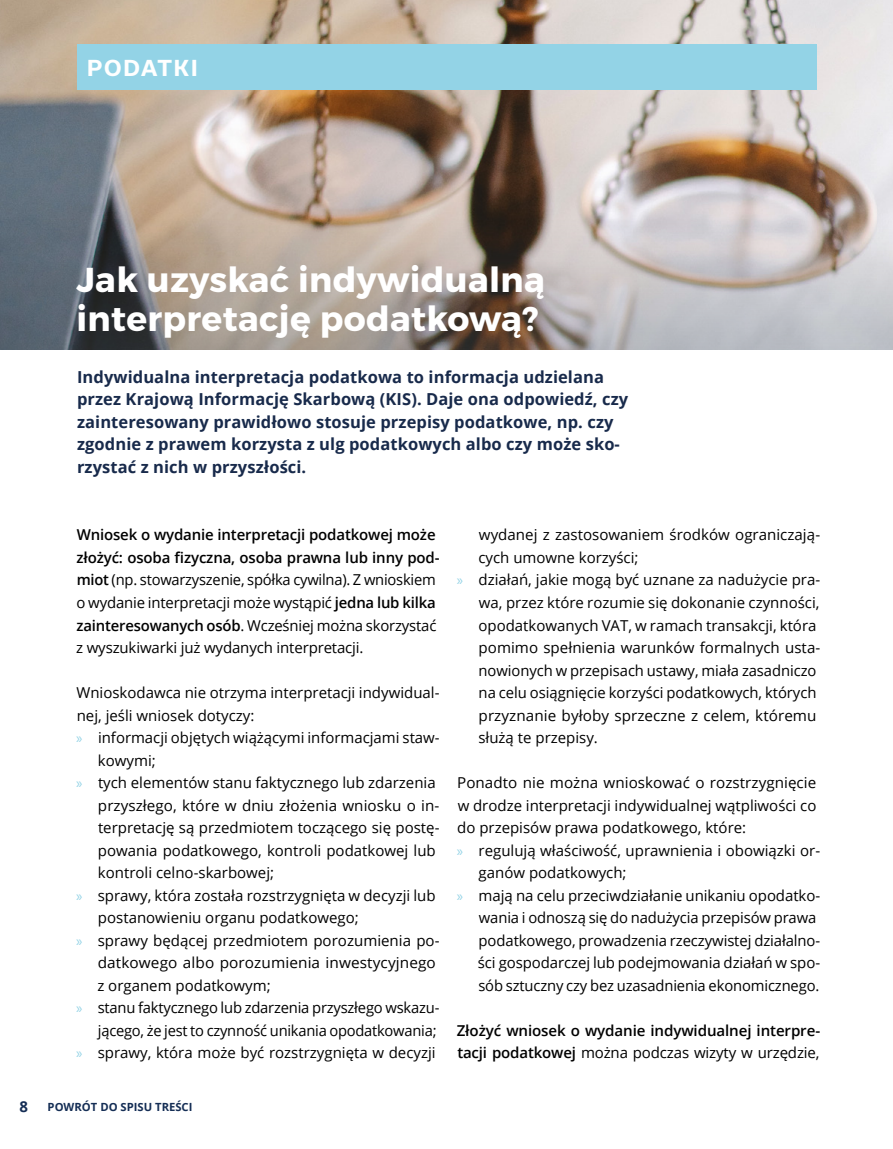
<style>
.page{position:relative;width:893px;height:1149px;background:#fff}
.page>*{position:absolute;margin:0;border:0;box-sizing:border-box;transform-origin:0 0}
.t1{font:34.5px/39px "Trueno Bd";letter-spacing:.01em;color:#fff}
.t2{font:700 21px "Usual";letter-spacing:.09em;color:#fff}
.t3{font:700 16.5px/22.5px "Open Sans";letter-spacing:.005em;color:#182a4b}
.t4{font:15px/22.5px "Open Sans";color:#000}
.t5{font:600 15px/22.5px "Open Sans";letter-spacing:-.01em;color:#000}
.t6{font:700 15px "Open Sans";color:#152e55}
.t7{font:700 11.25px "Open Sans";color:#152e55}
.s1{font-weight:600}
.s2{font-family:"Myriad Pro";color:#93d3e6}
.s3{font-weight:400}
</style>
<div class="page">
<img style="left:0;top:0;width:893px;height:219px">
<div style="left:77px;top:45px;width:739px;height:45px;background:#93d3e6"></div>
<svg style="left:0;top:219px;width:893px;height:131px;background:#a09a97"></svg>
<h2 class="t2" style="left:87px;top:56px;width:112px">PODATKI</h2>
<h1 class="t1" style="left:76px;top:260px;width:470px">Jak uzyskać indywidualną interpretację podatkową?</h1>
<p class="t3" style="left:77px;top:365px;width:553px">Indywidualna interpretacja podatkowa to informacja udzielana przez Krajową Informację Skarbową (KIS). Daje ona odpowiedź, czy zainteresowany prawidłowo stosuje przepisy podatkowe, np. czy zgodnie z prawem korzysta z ulg podatkowych albo czy może sko&shy;rzystać z nich w przyszłości.</p>
<p class="t4" style="left:76px;top:523px;width:365px"><span class="s1">Wniosek o wydanie interpretacji podatkowej może złożyć: osoba fizyczna, osoba prawna lub inny pod&shy;miot</span> (np. stowarzyszenie, spółka cywilna). Z wnioskiem o wydanie interpretacji może wystąpić <span class="s1">jedna lub kilka zainteresowanych osób</span>. Wcześniej można skorzystać z wyszukiwarki już wydanych interpretacji.</p>
<p class="t4" style="left:77px;top:680px;width:364px">Wnioskodawca nie otrzyma interpretacji indywidual-</p>
<p class="t4" style="left:77px;top:703px;width:179px">nej, jeśli wniosek dotyczy:</p>
<p class="t4" style="left:76px;top:725px;width:365px"><span class="s2">»</span> informacji objętych wiążącymi informacjami staw-</p>
<p class="t4" style="left:98px;top:748px;width:59px">kowymi;</p>
<p class="t4" style="left:76px;top:770px;width:361px"><span class="s2">»</span> tych elementów stanu faktycznego lub zdarzenia</p>
<p class="t4" style="left:98px;top:793px;width:343px">przyszłego, które w dniu złożenia wniosku o in-</p>
<p class="t4" style="left:98px;top:815px;width:343px">terpretację są przedmiotem toczącego się postę-</p>
<p class="t4" style="left:98px;top:838px;width:339px">powania podatkowego, kontroli podatkowej lub</p>
<p class="t4" style="left:98px;top:860px;width:178px">kontroli celno-skarbowej;</p>
<p class="t4" style="left:76px;top:883px;width:361px"><span class="s2">»</span> sprawy, która została rozstrzygnięta w decyzji lub</p>
<p class="t4" style="left:98px;top:905px;width:262px">postanowieniu organu podatkowego;</p>
<p class="t4" style="left:76px;top:928px;width:365px"><span class="s2">»</span> sprawy będącej przedmiotem porozumienia po-</p>
<p class="t4" style="left:98px;top:950px;width:339px">datkowego albo porozumienia inwestycyjnego</p>
<p class="t4" style="left:97px;top:973px;width:175px">z organem podatkowym;</p>
<p class="t4" style="left:76px;top:995px;width:365px"><span class="s2">»</span> stanu faktycznego lub zdarzenia przyszłego wskazu-</p>
<p class="t4" style="left:98px;top:1018px;width:340px">jącego, że jest to czynność unikania opodatkowania;</p>
<p class="t4" style="left:76px;top:1040px;width:361px"><span class="s2">»</span> sprawy, która może być rozstrzygnięta w decyzji</p>
<p class="t6" style="left:20px;top:1095px;width:10px">8</p>
<p class="t7" style="left:48px;top:1098px;width:146px">POWRÓT DO SPISU TREŚCI</p>
<p class="t4" style="left:479px;top:523px;width:343px">wydanej z zastosowaniem środków ograniczają-</p>
<p class="t4" style="left:478px;top:545px;width:162px">cych umowne korzyści;</p>
<p class="t4" style="left:457px;top:568px;width:365px"><span class="s2">»</span> działań, jakie mogą być uznane za nadużycie pra-</p>
<p class="t4" style="left:479px;top:590px;width:342px">wa, przez które rozumie się dokonanie czynności,</p>
<p class="t4" style="left:478px;top:613px;width:339px">opodatkowanych VAT, w ramach transakcji, która</p>
<p class="t4" style="left:479px;top:635px;width:343px">pomimo spełnienia warunków formalnych usta-</p>
<p class="t4" style="left:479px;top:658px;width:339px">nowionych w przepisach ustawy, miała zasadniczo</p>
<p class="t4" style="left:479px;top:680px;width:339px">na celu osiągnięcie korzyści podatkowych, których</p>
<p class="t4" style="left:479px;top:703px;width:339px">przyznanie byłoby sprzeczne z celem, któremu</p>
<p class="t4" style="left:478px;top:725px;width:121px">służą te przepisy.</p>
<p class="t4" style="left:457px;top:770px;width:361px">Ponadto nie można wnioskować o rozstrzygnięcie</p>
<p class="t4" style="left:458px;top:793px;width:360px">w drodze interpretacji indywidualnej wątpliwości co</p>
<p class="t4" style="left:457px;top:815px;width:290px">do przepisów prawa podatkowego, które:</p>
<p class="t4" style="left:457px;top:838px;width:365px"><span class="s2">»</span> regulują właściwość, uprawnienia i obowiązki or-</p>
<p class="t4" style="left:479px;top:860px;width:149px">ganów podatkowych;</p>
<p class="t4" style="left:457px;top:883px;width:365px"><span class="s2">»</span> mają na celu przeciwdziałanie unikaniu opodatko-</p>
<p class="t4" style="left:479px;top:905px;width:339px">wania i odnoszą się do nadużycia przepisów prawa</p>
<p class="t4" style="left:479px;top:928px;width:343px">podatkowego, prowadzenia rzeczywistej działalno-</p>
<p class="t4" style="left:478px;top:950px;width:344px">ści gospodarczej lub podejmowania działań w spo-</p>
<p class="t4" style="left:478px;top:973px;width:342px">sób sztuczny czy bez uzasadnienia ekonomicznego.</p>
<p class="t5" style="left:457px;top:1018px;width:365px">Złożyć wniosek o wydanie indywidualnej interpre&shy;tacji podatkowej <span class="s3">można podczas wizyty w urzędzie,</span></p>
</div>
